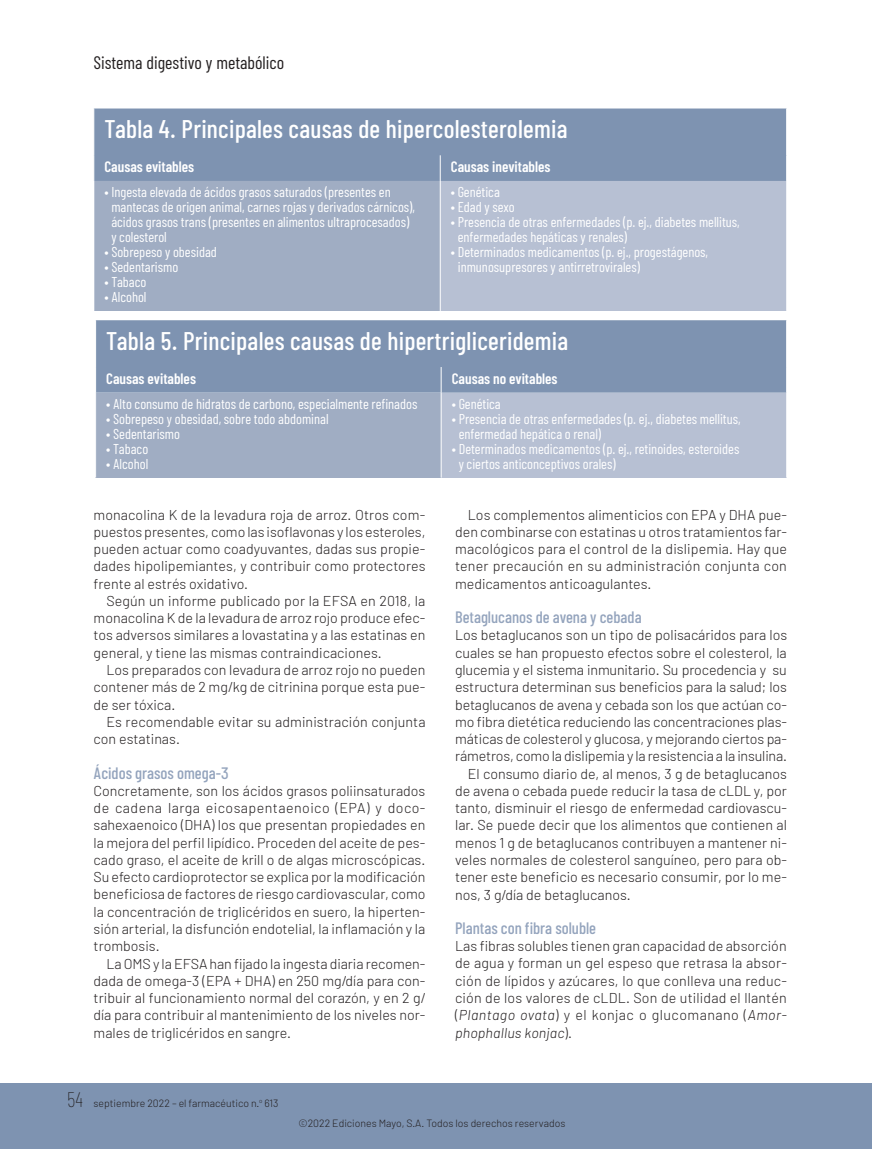
<style>
.page{position:relative;width:872px;height:1149px;background:#fff}
.page>*{position:absolute;margin:0;border:0;box-sizing:border-box;transform-origin:0 0}
.TAULA_titol{font:500 25.5px "Barlow Condensed";letter-spacing:.01em;color:#fff}
.t1{font:18px "Barlow Condensed";color:#231f20}
.LADILLO_3{font:500 16.5px "Barlow Condensed";color:#94a4bd}
.TAULA_items{font:600 15px "Barlow Condensed";color:#fff}
.TEXT_GENERAL_sense_e{font:300 14.25px/17.2px "Barlow";color:#231f20;text-align:justify}
.TEXT_GENERAL{font:300 14.25px/17.2px "Barlow";color:#231f20;text-align:justify}
.TAULA_text{font:14.25px/15px "Barlow Condensed";color:#fff}
.t2{font:300 10.5px "Barlow";color:#231f20}
.s1{font-family:"Barlow Condensed";font-weight:100;font-size:21px}
.s2{font-style:italic}
</style>
<div class="page">
<div style="left:0;top:1082px;width:872px;height:66px;background:#7e93b1"></div>
<div style="left:95px;top:108px;width:691px;height:73px;background:#7e93b1"></div>
<div style="left:94px;top:181px;width:346px;height:130px;background:#a0adc3"></div>
<div style="left:440px;top:181px;width:346px;height:130px;background:#b7c0d3"></div>
<hr style="left:94px;top:181px;width:1px;height:130px;background:#fff">
<svg style="left:94px;top:155px;width:1px;height:26px"></svg>
<svg style="left:786px;top:155px;width:1px;height:26px"></svg>
<svg style="left:440px;top:155px;width:1px;height:26px"></svg>
<hr style="left:440px;top:181px;width:1px;height:130px;background:#fff">
<div style="left:96px;top:320px;width:690px;height:72px;background:#7e93b1"></div>
<div style="left:96px;top:392px;width:345px;height:85px;background:#a0adc3"></div>
<div style="left:441px;top:392px;width:345px;height:85px;background:#b7c0d3"></div>
<svg style="left:441px;top:367px;width:1px;height:25px"></svg>
<svg style="left:786px;top:367px;width:1px;height:25px"></svg>
<hr style="left:441px;top:392px;width:1px;height:85px;background:#fff">
<p class="t1" style="left:93px;top:51px;width:192px">Sistema digestivo y metabólico</p>
<p class="TAULA_titol" style="left:104px;top:113px;width:464px">Tabla 4. Principales causas de hipercolesterolemia</p>
<p class="TAULA_items" style="left:104px;top:158px;width:91px">Causas evitables</p>
<p class="TAULA_items" style="left:451px;top:158px;width:101px">Causas inevitables</p>
<p class="TAULA_text" style="left:111px;top:184px;width:305px;text-indent:-7px">• Ingesta elevada de ácidos grasos saturados (presentes en mantecas de origen animal, carnes rojas y derivados cárnicos), ácidos grasos trans (presentes en alimentos ultraprocesados) y colesterol</p>
<p class="TAULA_text" style="left:104px;top:244px;width:114px">• Sobrepeso y obesidad</p>
<p class="TAULA_text" style="left:104px;top:259px;width:75px">• Sedentarismo</p>
<p class="TAULA_text" style="left:104px;top:274px;width:44px">• Tabaco</p>
<p class="TAULA_text" style="left:104px;top:289px;width:44px">• Alcohol</p>
<p class="TAULA_text" style="left:451px;top:184px;width:50px">• Genética</p>
<p class="TAULA_text" style="left:451px;top:199px;width:65px">• Edad y sexo</p>
<p class="TAULA_text" style="left:458px;top:214px;width:283px;text-indent:-7px">• Presencia de otras enfermedades (p. ej., diabetes mellitus, enfermedades hepáticas y renales)</p>
<p class="TAULA_text" style="left:458px;top:244px;width:252px;text-indent:-7px">• Determinados medicamentos (p. ej., progestágenos, inmunosupresores y antirretrovirales)</p>
<p class="TAULA_titol" style="left:106px;top:325px;width:463px">Tabla 5. Principales causas de hipertrigliceridemia</p>
<p class="TAULA_items" style="left:106px;top:369px;width:91px">Causas evitables</p>
<p class="TAULA_items" style="left:452px;top:369px;width:107px">Causas no evitables</p>
<p class="TAULA_text" style="left:106px;top:396px;width:313px">• Alto consumo de hidratos de carbono, especialmente refinados</p>
<p class="TAULA_text" style="left:106px;top:411px;width:224px">• Sobrepeso y obesidad, sobre todo abdominal</p>
<p class="TAULA_text" style="left:106px;top:426px;width:75px">• Sedentarismo</p>
<p class="TAULA_text" style="left:106px;top:441px;width:44px">• Tabaco</p>
<p class="TAULA_text" style="left:106px;top:456px;width:44px">• Alcohol</p>
<p class="TAULA_text" style="left:452px;top:396px;width:50px">• Genética</p>
<p class="TAULA_text" style="left:459px;top:411px;width:283px;text-indent:-7px">• Presencia de otras enfermedades (p. ej., diabetes mellitus, enfermedad hepática o renal)</p>
<p class="TAULA_text" style="left:459px;top:441px;width:282px;text-indent:-7px">• Determinados medicamentos (p. ej., retinoides, esteroides y ciertos anticonceptivos orales)</p>
<p class="TEXT_GENERAL_sense_e" style="left:94px;top:505px;width:333px">monacolina K de la levadura roja de arroz. Otros com&shy;puestos presentes, como las isoflavonas y los esteroles, pueden actuar como coadyuvantes, dadas sus propie&shy;dades hipolipemiantes, y contribuir como protectores frente al estrés oxidativo.</p>
<p class="TEXT_GENERAL" style="left:94px;top:591px;width:333px;text-indent:13px">Según un informe publicado por la EFSA en 2018, la monacolina K de la levadura de arroz rojo produce efec&shy;tos adversos similares a lovastatina y a las estatinas en general, y tiene las mismas contraindicaciones.</p>
<p class="TEXT_GENERAL" style="left:94px;top:660px;width:333px;text-indent:13px">Los preparados con levadura de arroz rojo no pueden contener más de 2 mg/kg de citrinina porque esta pue&shy;de ser tóxica.</p>
<p class="TEXT_GENERAL" style="left:94px;top:712px;width:333px;text-indent:13px">Es recomendable evitar su administración conjunta con estatinas.</p>
<p class="LADILLO_3" style="left:94px;top:762px;width:137px">Ácidos grasos omega-3</p>
<p class="TEXT_GENERAL_sense_e" style="left:94px;top:781px;width:333px">Concretamente, son los ácidos grasos poliinsaturados de cadena larga eicosapentaenoico (EPA) y doco&shy;sahexaenoico (DHA) los que presentan propiedades en la mejora del perfil lipídico. Proceden del aceite de pes&shy;cado graso, el aceite de krill o de algas microscópicas.<br>Su efecto cardioprotector se explica por la modificación beneficiosa de factores de riesgo cardiovascular, como la concentración de triglicéridos en suero, la hiperten&shy;sión arterial, la disfunción endotelial, la inflamación y la trombosis.</p>
<p class="TEXT_GENERAL" style="left:94px;top:954px;width:333px;text-indent:13px">La OMS y la EFSA han fijado la ingesta diaria recomen&shy;dada de omega-3 (EPA + DHA) en 250 mg/día para con&shy;tribuir al funcionamiento normal del corazón, y en 2 g/ día para contribuir al mantenimiento de los niveles nor&shy;males de triglicéridos en sangre.</p>
<p class="t2" style="left:67px;top:1096px;width:213px"><span class="s1">54</span> septiembre 2022 – el farmacéutico n.<sup>o</sup> 613</p>
<p class="TEXT_GENERAL" style="left:455px;top:505px;width:333px;text-indent:13px">Los complementos alimenticios con EPA y DHA pue&shy;den combinarse con estatinas u otros tratamientos far&shy;macológicos para el control de la dislipemia. Hay que tener precaución en su administración conjunta con medicamentos anticoagulantes.</p>
<p class="LADILLO_3" style="left:455px;top:606px;width:188px">Betaglucanos de avena y cebada</p>
<p class="TEXT_GENERAL_sense_e" style="left:455px;top:626px;width:333px">Los betaglucanos son un tipo de polisacáridos para los cuales se han propuesto efectos sobre el colesterol, la glucemia y el sistema inmunitario. Su procedencia y su estructura determinan sus beneficios para la salud; los betaglucanos de avena y cebada son los que actúan co&shy;mo fibra dietética reduciendo las concentraciones plas&shy;máticas de colesterol y glucosa, y mejorando ciertos pa&shy;rámetros, como la dislipemia y la resistencia a la insulina.</p>
<p class="TEXT_GENERAL" style="left:455px;top:764px;width:333px;text-indent:13px">El consumo diario de, al menos, 3 g de betaglucanos de avena o cebada puede reducir la tasa de cLDL y, por tanto, disminuir el riesgo de enfermedad cardiovascu&shy;lar. Se puede decir que los alimentos que contienen al menos 1 g de betaglucanos contribuyen a mantener ni&shy;veles normales de colesterol sanguíneo, pero para ob&shy;tener este beneficio es necesario consumir, por lo me&shy;nos, 3 g/día de betaglucanos.</p>
<p class="LADILLO_3" style="left:455px;top:917px;width:142px">Plantas con fibra soluble</p>
<p class="TEXT_GENERAL_sense_e" style="left:455px;top:936px;width:333px">Las fibras solubles tienen gran capacidad de absorción de agua y forman un gel espeso que retrasa la absor&shy;ción de lípidos y azúcares, lo que conlleva una reduc&shy;ción de los valores de cLDL. Son de utilidad el llantén (<span class="s2">Plantago ovata</span>) y el konjac o glucomanano (<span class="s2">Amor&shy;phophallus konjac</span>).</p>
<p class="t2" style="left:298px;top:1115px;width:268px">©2022 Ediciones Mayo, S.A. Todos los derechos reservados</p>
</div>
